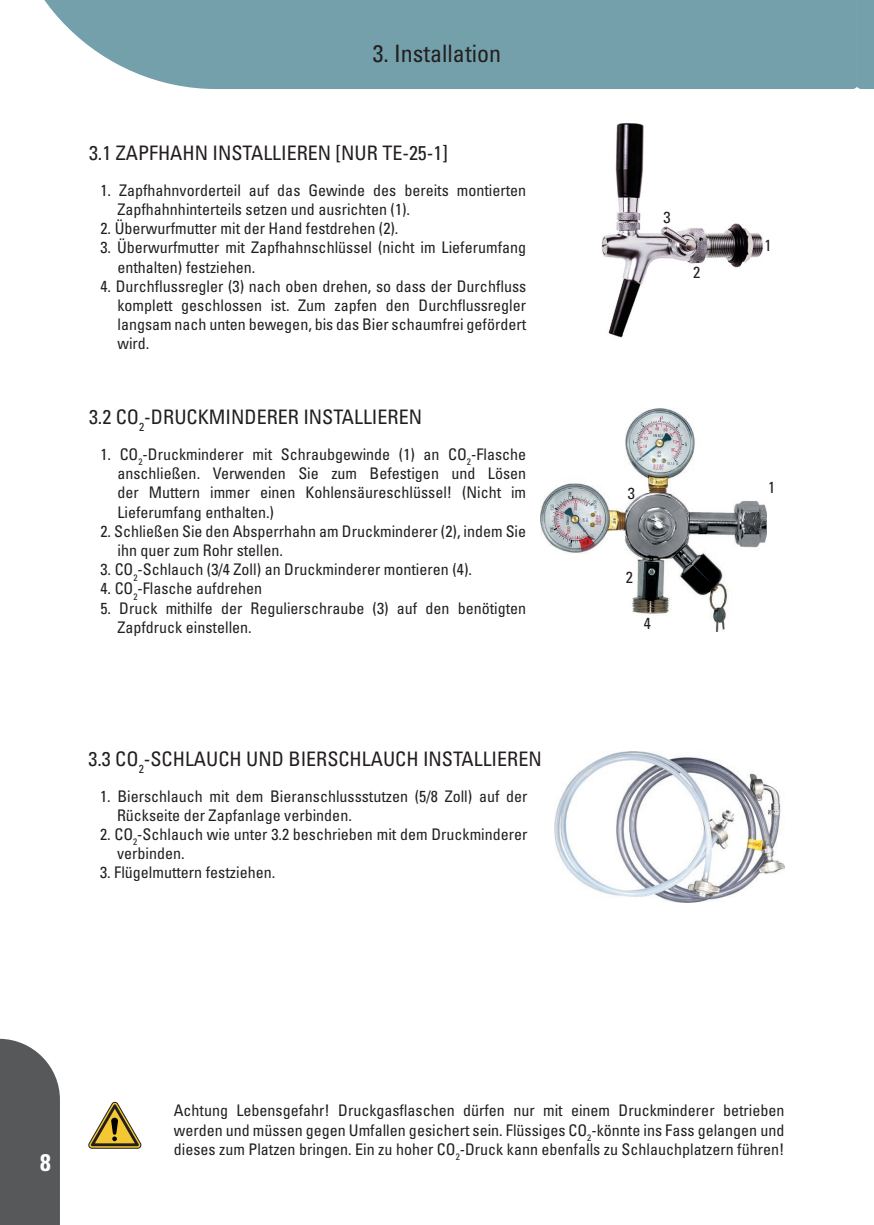
<style>
.page{position:relative;width:874px;height:1225px;background:#fff}
.page>*{position:absolute;margin:0;border:0;box-sizing:border-box;transform-origin:0 0}
.t1{font:condensed 24px "Univers LT Std";color:#231f20}
.t2{font:700 condensed 24px "Univers LT Std";color:#fff}
.t3{font:condensed 20px "Univers LT Std";color:#231f20}
.t4{font:condensed 16px/19.2px "Univers LT Std";color:#231f20}
</style>
<div class="page">
<svg style="left:0;top:1038px;width:60px;height:187px"></svg>
<div style="left:856px;top:0;width:17px;height:89px;background:#73a0aa"></div>
<div style="left:44px;top:0;width:812px;height:89px;background:#73a0aa"></div>
<svg style="left:88px;top:1101px;width:54px;height:47px"></svg>
<img style="left:601px;top:123px;width:162px;height:215px">
<img style="left:540px;top:409px;width:226px;height:223px">
<img style="left:554px;top:751px;width:230px;height:151px">
<h1 class="t1" style="left:373px;top:38px;width:129px">3. Installation</h1>
<p class="t3" style="left:89px;top:140px;width:360px">3.1 ZAPFHAHN INSTALLIEREN [NUR TE-25-1]</p>
<p class="t4" style="left:117px;top:180px;width:410px;text-indent:-17px">1. Zapfhahnvorderteil auf das Gewinde des bereits montierten<br>Zapfhahnhinterteils setzen und ausrichten (1).</p>
<p class="t4" style="left:100px;top:219px;width:299px">2. Überwurfmutter mit der Hand festdrehen (2).</p>
<p class="t4" style="left:117px;top:238px;width:410px;text-indent:-17px">3. Überwurfmutter mit Zapfhahnschlüssel (nicht im Lieferumfang enthalten) festziehen.</p>
<p class="t4" style="left:117px;top:276px;width:410px;text-align:justify;text-indent:-17px">4. Durchflussregler (3) nach oben drehen, so dass der Durchfluss komplett geschlossen ist. Zum zapfen den Durchflussregler langsam nach unten bewegen, bis das Bier schaumfrei gefördert wird.</p>
<p class="t3" style="left:89px;top:404px;width:334px">3.2 CO<sub>2</sub>-DRUCKMINDERER INSTALLIEREN</p>
<p class="t4" style="left:117px;top:444px;width:410px;text-align:justify;text-indent:-17px">1. CO<sub>2</sub>-Druckminderer mit Schraubgewinde (1) an CO<sub>2</sub>-Flasche anschließen. Verwenden Sie zum Befestigen und Lösen der Muttern immer einen Kohlensäureschlüssel! (Nicht im Lieferumfang enthalten.)</p>
<p class="t4" style="left:117px;top:521px;width:410px;text-indent:-17px">2. Schließen Sie den Absperrhahn am Druckminderer (2), indem Sie ihn quer zum Rohr stellen.</p>
<p class="t4" style="left:100px;top:559px;width:373px">3. CO<sub>2</sub>-Schlauch (3/4 Zoll) an Druckminderer montieren (4).</p>
<p class="t4" style="left:100px;top:579px;width:163px">4. CO<sub>2</sub>-Flasche aufdrehen</p>
<p class="t4" style="left:117px;top:598px;width:410px;text-indent:-17px">5. Druck mithilfe der Regulierschraube (3) auf den benötigten<br>Zapfdruck einstellen.</p>
<p class="t3" style="left:89px;top:746px;width:454px">3.3 CO<sub>2</sub>-SCHLAUCH UND BIERSCHLAUCH INSTALLIEREN</p>
<p class="t4" style="left:117px;top:786px;width:412px;text-indent:-17px">1. Bierschlauch mit dem Bieranschlussstutzen (5/8 Zoll) auf der<br>Rückseite der Zapfanlage verbinden.</p>
<p class="t4" style="left:117px;top:824px;width:412px;text-indent:-17px">2. CO<sub>2</sub>-Schlauch wie unter 3.2 beschrieben mit dem Druckminderer verbinden.</p>
<p class="t4" style="left:100px;top:863px;width:177px">3. Flügelmuttern festziehen.</p>
<p class="t4" style="left:663px;top:208px;width:9px">3</p>
<p class="t4" style="left:692px;top:263px;width:9px">2</p>
<p class="t4" style="left:764px;top:235px;width:9px">1</p>
<p class="t4" style="left:627px;top:484px;width:9px">3</p>
<p class="t4" style="left:625px;top:567px;width:9px">2</p>
<p class="t4" style="left:643px;top:613px;width:9px">4</p>
<p class="t4" style="left:767px;top:478px;width:9px">1</p>
<h1 class="t2" style="left:40px;top:1147px;width:12px">8</h1>
<p class="t4" style="left:174px;top:1100px;width:612px;text-align:justify">Achtung Lebensgefahr! Druckgasflaschen dürfen nur mit einem Druckminderer betrieben werden und müssen gegen Umfallen gesichert sein. Flüssiges CO<sub>2</sub>-könnte ins Fass gelangen und dieses zum Platzen bringen. Ein zu hoher CO<sub>2</sub>-Druck kann ebenfalls zu Schlauchplatzern führen!</p>
</div>
